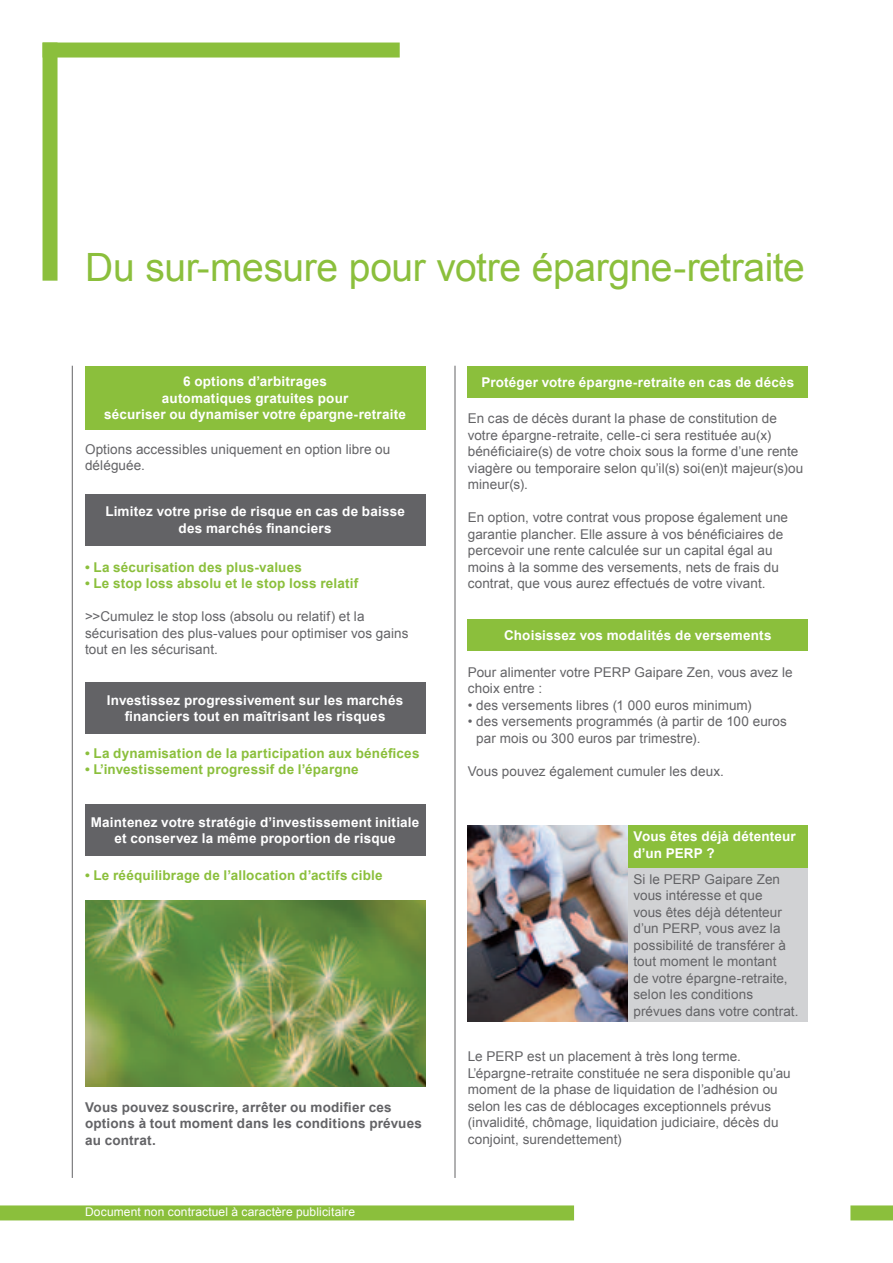
<style>
.page{position:relative;width:893px;height:1263px;background:#fff}
.page>*{position:absolute;margin:0;border:0;box-sizing:border-box;transform-origin:0 0}
.titre_plaq{font:39px "Arial";letter-spacing:-.01em;color:#8bbf3c}
.puce{font:13.5px/16.5px "Arial";letter-spacing:.005em;color:#636366}
.t1{font:700 13.5px/16.5px "Arial";letter-spacing:.015em;color:#fff;text-align:center}
.puce-2{font:700 13.5px "Arial";letter-spacing:.015em;color:#8bbf3c}
.t2{font:700 13.5px/16.5px "Arial";letter-spacing:.015em;color:#636366}
.t3{font:12px "Arial";letter-spacing:.01em;color:#fff}
</style>
<div class="page">
<div style="left:43px;top:43px;width:357px;height:15px;background:#8bbf3c"></div>
<div style="left:0;top:1205px;width:574px;height:15px;background:#8bbf3c"></div>
<div style="left:850px;top:1205px;width:43px;height:15px;background:#8bbf3c"></div>
<div style="left:43px;top:43px;width:15px;height:238px;background:#8bbf3c"></div>
<hr style="left:455px;top:366px;width:1px;height:812px;background:#636366">
<hr style="left:72px;top:366px;width:1px;height:812px;background:#636366">
<div style="left:85px;top:366px;width:340px;height:63px;background:#8bbf3c"></div>
<div style="left:468px;top:366px;width:340px;height:32px;background:#8bbf3c"></div>
<div style="left:468px;top:619px;width:340px;height:32px;background:#8bbf3c"></div>
<div style="left:85px;top:494px;width:340px;height:51px;background:#636366"></div>
<div style="left:85px;top:682px;width:340px;height:51px;background:#636366"></div>
<div style="left:85px;top:804px;width:340px;height:51px;background:#636366"></div>
<div style="left:627px;top:825px;width:181px;height:43px;background:#8bbf3c"></div>
<div style="left:627px;top:868px;width:181px;height:154px;background:#d1d2d4"></div>
<img style="left:468px;top:825px;width:160px;height:197px">
<img style="left:85px;top:901px;width:340px;height:185px">
<p class="titre_plaq" style="left:85px;top:241px;width:721px">Du sur-mesure pour votre épargne-retraite</p>
<p class="t1" style="left:183px;top:373px;width:145px">6 options d’arbitrages</p>
<p class="t1" style="left:162px;top:390px;width:188px">automatiques gratuites pour</p>
<p class="t1" style="left:104px;top:406px;width:303px">sécuriser ou dynamiser votre épargne-retraite</p>
<p class="puce" style="left:85px;top:441px;width:307px">Options accessibles uniquement en option libre ou déléguée.</p>
<p class="t1" style="left:105px;top:504px;width:301px">Limitez votre prise de risque en cas de baisse</p>
<p class="t1" style="left:179px;top:520px;width:155px">des marchés financiers</p>
<p class="puce-2" style="left:85px;top:558px;width:218px">• La sécurisation des plus-values</p>
<p class="puce-2" style="left:85px;top:574px;width:275px">• Le stop loss absolu et le stop loss relatif</p>
<p class="puce" style="left:85px;top:608px;width:325px">&gt;&gt;Cumulez le stop loss (absolu ou relatif) et la sécurisation des plus-values pour optimiser vos gains tout en les sécurisant.</p>
<p class="t1" style="left:107px;top:692px;width:298px">Investissez progressivement sur les marchés financiers tout en maîtrisant les risques</p>
<p class="puce-2" style="left:85px;top:744px;width:336px">• La dynamisation de la participation aux bénéfices</p>
<p class="puce-2" style="left:85px;top:761px;width:275px">• L’investissement progressif de l’épargne</p>
<p class="t1" style="left:91px;top:814px;width:330px">Maintenez votre stratégie d’investissement initiale et conservez la même proportion de risque</p>
<p class="puce-2" style="left:85px;top:867px;width:299px">• Le rééquilibrage de l’allocation d’actifs cible</p>
<p class="t2" style="left:85px;top:1099px;width:338px">Vous pouvez souscrire, arrêter ou modifier ces options à tout moment dans les conditions prévues au contrat.</p>
<p class="t3" style="left:85px;top:1204px;width:271px">Document non contractuel à caractère publicitaire</p>
<p class="t1" style="left:481px;top:374px;width:314px">Protéger votre épargne-retraite en cas de décès</p>
<p class="puce" style="left:468px;top:410px;width:337px">En cas de décès durant la phase de constitution de votre épargne-retraite, celle-ci sera restituée au(x) bénéficiaire(s) de votre choix sous la forme d’une rente viagère ou temporaire selon qu’il(s) soi(en)t majeur(s)ou mineur(s).</p>
<p class="puce" style="left:468px;top:509px;width:322px">En option, votre contrat vous propose également une garantie plancher. Elle assure à vos bénéficiaires de percevoir une rente calculée sur un capital égal au moins à la somme des versements, nets de frais du contrat, que vous aurez effectués de votre vivant.</p>
<p class="t1" style="left:504px;top:627px;width:269px">Choisissez vos modalités de versements</p>
<p class="puce" style="left:468px;top:664px;width:326px">Pour alimenter votre PERP Gaipare Zen, vous avez le choix entre :</p>
<p class="puce" style="left:468px;top:697px;width:285px">• des versements libres (1 000 euros minimum)</p>
<p class="puce" style="left:476px;top:713px;width:312px;text-indent:-9px">• des versements programmés (à partir de 100 euros par mois ou 300 euros par trimestre).</p>
<p class="puce" style="left:468px;top:763px;width:258px">Vous pouvez également cumuler les deux.</p>
<p class="t1" style="left:633px;top:828px;width:164px;text-align:left">Vous êtes déjà détenteur d’un PERP ?</p>
<p class="puce" style="left:633px;top:871px;width:167px">Si le PERP Gaipare Zen vous intéresse et que<br>vous êtes déjà détenteur d’un PERP, vous avez la possibilité de transférer à tout moment le montant<br>de votre épargne-retraite, selon les conditions prévues dans votre contrat.</p>
<p class="puce" style="left:468px;top:1048px;width:275px">Le PERP est un placement à très long terme.</p>
<p class="puce" style="left:468px;top:1065px;width:324px">L’épargne-retraite constituée ne sera disponible qu’au moment de la phase de liquidation de l’adhésion ou selon les cas de déblocages exceptionnels prévus (invalidité, chômage, liquidation judiciaire, décès du conjoint, surendettement)</p>
</div>
